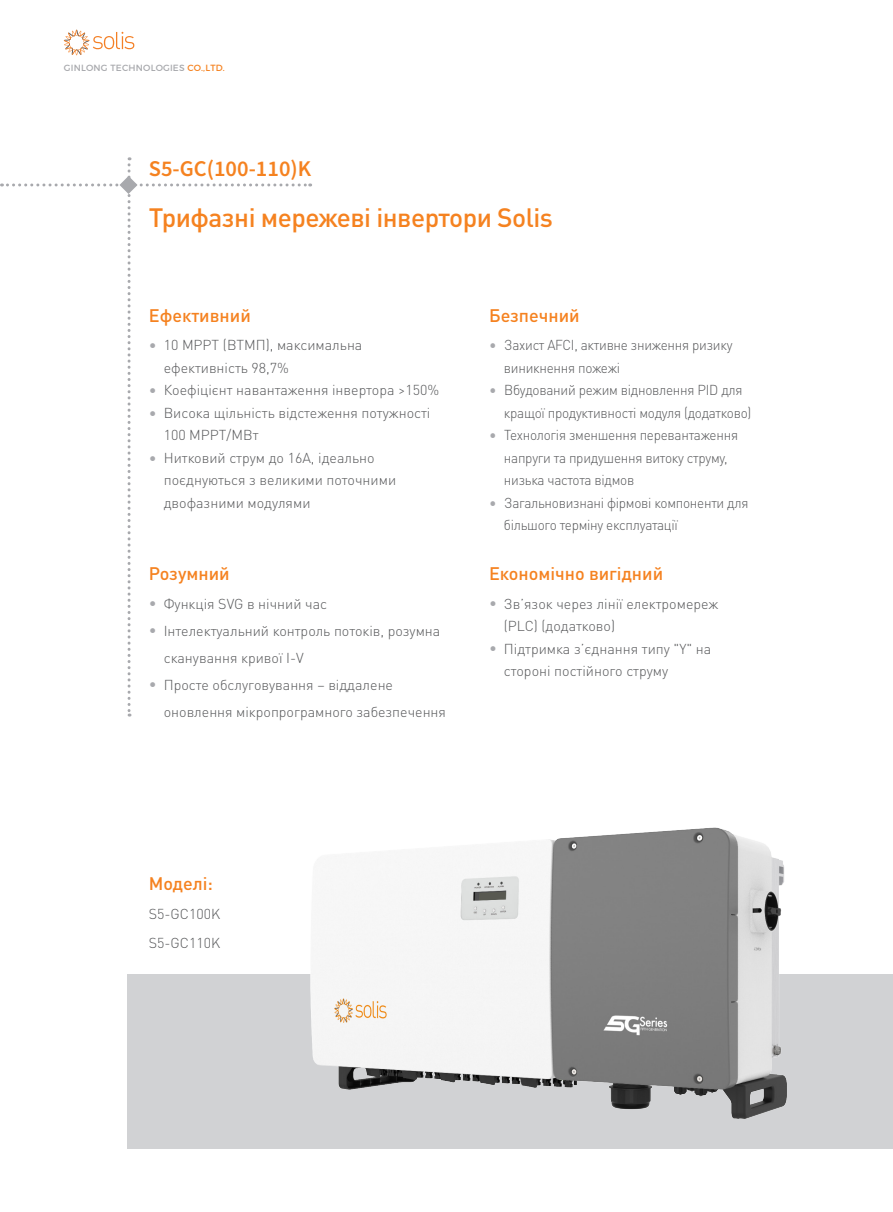
<style>
.page{position:relative;width:893px;height:1212px;background:#fff}
.page>*{position:absolute;margin:0;border:0;box-sizing:border-box;transform-origin:0 0}
.t1{font:500 26.25px "DIN Pro";letter-spacing:-.02em;color:#f58220}
.t2{font:600 22.5px "Source Sans Pro";color:#f58220}
.t3{font:500 18px "DIN Pro";color:#f58220}
.t4{font:300 14.25px/22.5px "DIN Pro";color:#57585a}
.t5{font:300 14.25px/22.5px "DIN Pro";letter-spacing:-.02em;color:#57585a;scale:.95 1}
.t6{font:9px "Montserrat";letter-spacing:.025em;color:#a8a9ad}
.s1{color:#f58220}
.s2{color:#a8a9ad}
</style>
<div class="page">
<div style="left:128px;top:974px;width:765px;height:174px;background:#d1d2d4"></div>
<svg style="left:64px;top:30px;width:70px;height:25px"></svg>
<img style="left:311px;top:827px;width:476px;height:291px">
<svg style="left:1px;top:157px;width:310px;height:559px"></svg>
<p class="t6" style="left:64px;top:63px;width:163px">GINLONG TECHNOLOGIES <span class="s1">CO.,LTD.</span></p>
<h2 class="t2" style="left:149px;top:154px;width:164px">S5-GC(100-110)K</h2>
<h1 class="t1" style="left:149px;top:199px;width:406px">Трифазні мережеві інвертори Solis</h1>
<p class="t3" style="left:149px;top:303px;width:103px">Ефективний</p>
<p class="t4" style="left:164px;top:333px;width:200px;text-indent:-15px"><span class="s2">•</span> 10 MPPT (ВТМП), максимальна ефективність 98,7%</p>
<p class="t4" style="left:149px;top:378px;width:292px"><span class="s2">•</span> Коефіцієнт навантаження інвертора &gt;150%</p>
<p class="t4" style="left:164px;top:401px;width:268px;text-indent:-15px"><span class="s2">•</span> Висока щільність відстеження потужності<br>100 MPPT/МВт</p>
<p class="t4" style="left:164px;top:446px;width:234px;text-indent:-15px"><span class="s2">•</span> Нитковий струм до 16А, ідеально поєднуються з великими поточними двофазними модулями</p>
<p class="t3" style="left:149px;top:561px;width:82px">Розумний</p>
<p class="t4" style="left:149px;top:591px;width:180px"><span class="s2">•</span> Функція SVG в нічний час</p>
<p class="t4" style="left:164px;top:616px;width:278px;line-height:27px;text-indent:-15px"><span class="s2">•</span> Інтелектуальний контроль потоків, pозумна сканування кривої I-V</p>
<p class="t4" style="left:164px;top:670px;width:284px;line-height:27px;text-indent:-15px"><span class="s2">•</span> Просте обслуговування – віддалене оновлення мікропрограмного забезпечення</p>
<p class="t3" style="left:489px;top:303px;width:92px">Безпечний</p>
<p class="t5" style="left:504px;top:333px;width:242px;text-indent:-15px"><span class="s2">•</span> Захист AFCI, активне зниження ризику виникнення пожежі</p>
<p class="t5" style="left:504px;top:378px;width:262px;text-indent:-15px"><span class="s2">•</span> Вбудований режим відновлення PID для кращої продуктивності модуля (додатково)</p>
<p class="t5" style="left:504px;top:423px;width:248px;text-indent:-15px"><span class="s2">•</span> Технологія зменшення перевантаження напруги та придушення витоку струму, низька частота відмов</p>
<p class="t5" style="left:504px;top:491px;width:259px;text-indent:-15px"><span class="s2">•</span> Загальновизнані фірмові компоненти для більшого терміну експлуатації</p>
<p class="t3" style="left:489px;top:561px;width:176px">Економічно вигідний</p>
<p class="t4" style="left:504px;top:591px;width:216px;text-indent:-15px"><span class="s2">•</span> Зв’язок через лінії електромереж (PLC) (додатково)</p>
<p class="t4" style="left:504px;top:636px;width:209px;text-indent:-15px"><span class="s2">•</span> Підтримка з’єднання типу "Y" на стороні постійного струму</p>
<p class="t3" style="left:149px;top:871px;width:66px">Моделі:</p>
<p class="t4" style="left:149px;top:898px;width:73px;line-height:29.5px">S5-GC100K<br>S5-GC110K</p>
</div>
